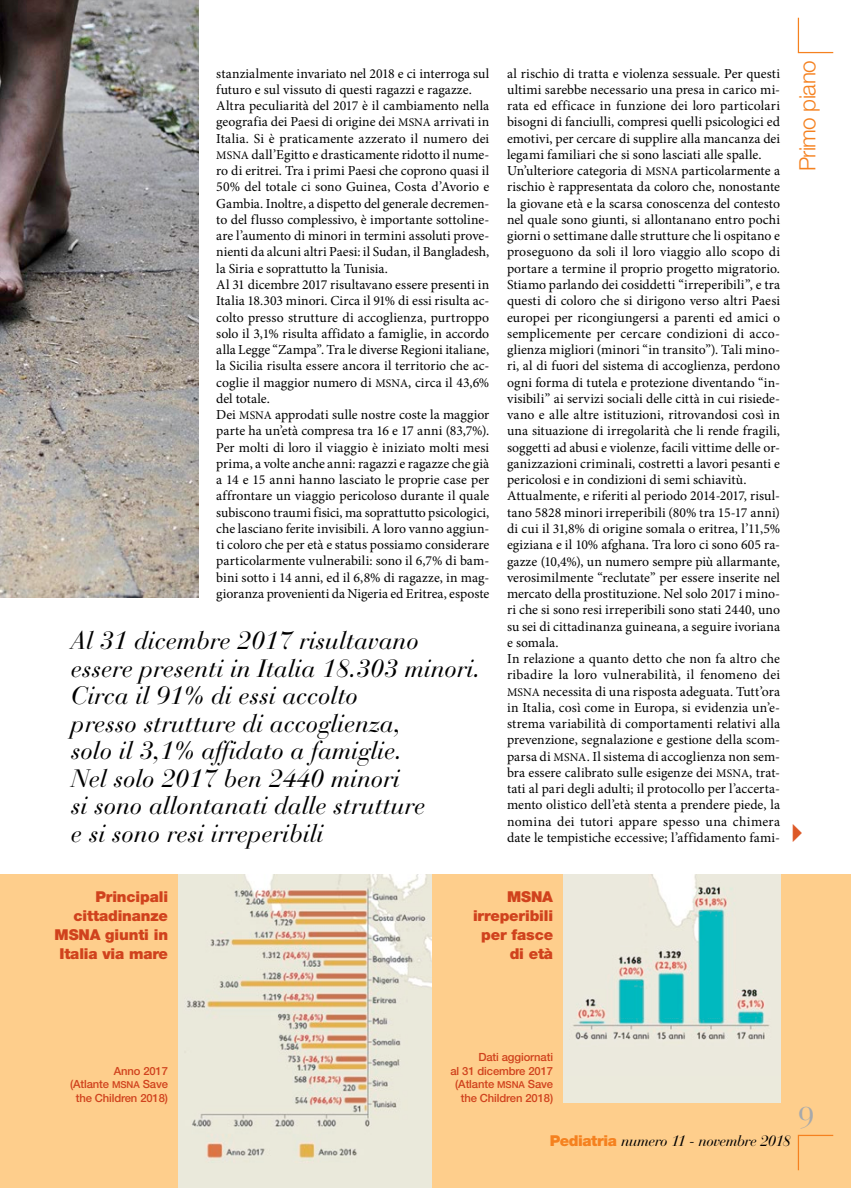
<style>
.page{position:relative;width:851px;height:1188px;background:#fff}
.page>*{position:absolute;margin:0;border:0;box-sizing:border-box;transform-origin:0 0}
.t1{font:30px "Bauer Bodoni";color:#a6a9ac}
.t2{font:italic 25px/27.5px "Bauer Bodoni";letter-spacing:-.005em;color:#000}
.t3{font:300 22.5px "Helvetica Neue";letter-spacing:-.025em;color:#f5811f}
.t4{font:900 15px/18.8px "Helvetica Neue";letter-spacing:-.01em;color:#d0421d;text-align:right}
.t5{font:italic 15px "Bauer Bodoni";letter-spacing:-.03em;color:#000}
.t6{font:13.75px/16.2px "Minion Pro";letter-spacing:.005em;color:#000}
.t7{font:500 11.25px/13.8px "Helvetica Neue";letter-spacing:-.01em;color:#d0421d;text-align:right}
.s1{font-size:11.75px}
.s2{font-size:9.62px}
.s3{font-family:"Helvetica Neue";font-weight:900;font-style:normal;color:#f5811f}
</style>
<div class="page">
<div style="left:0;top:874px;width:850px;height:313px;background:#fece8c"></div>
<img style="left:0;top:0;width:198px;height:598px">
<img style="left:179px;top:874px;width:252px;height:313px">
<img style="left:563px;top:874px;width:217px;height:228px">
<svg style="left:797px;top:1134px;width:37px;height:37px"></svg>
<svg style="left:797px;top:17px;width:37px;height:37px"></svg>
<p class="t6" style="left:216px;top:65px;width:274px">stanzialmente invariato nel 2018 e ci interroga sul futuro e sul vissuto di questi ragazzi e ragazze.<br>Altra peculiarità del 2017 è il cambiamento nella geografia dei Paesi di origine dei <span class="s1">MSNA</span> arrivati in Italia. Si è praticamente azzerato il numero dei <span class="s1">MSNA</span> dall’Egitto e drasticamente ridotto il nume&shy;ro di eritrei. Tra i primi Paesi che coprono quasi il 50% del totale ci sono Guinea, Costa d’Avorio e Gambia. Inoltre, a dispetto del generale decremen&shy;to del flusso complessivo, è importante sottoline&shy;are l’aumento di minori in termini assoluti prove&shy;nienti da alcuni altri Paesi: il Sudan, il Bangladesh, la Siria e soprattutto la Tunisia.<br>Al 31 dicembre 2017 risultavano essere presenti in Italia 18.303 minori. Circa il 91% di essi risulta ac&shy;colto presso strutture di accoglienza, purtroppo solo il 3,1% risulta affidato a famiglie, in accordo alla Legge “Zampa”. Tra le diverse Regioni italiane, la Sicilia risulta essere ancora il territorio che ac&shy;coglie il maggior numero di <span class="s1">MSNA</span>, circa il 43,6% del totale.<br>Dei <span class="s1">MSNA</span> approdati sulle nostre coste la maggior parte ha un’età compresa tra 16 e 17 anni (83,7%).<br>Per molti di loro il viaggio è iniziato molti mesi prima, a volte anche anni: ragazzi e ragazze che già a 14 e 15 anni hanno lasciato le proprie case per affrontare un viaggio pericoloso durante il quale subiscono traumi fisici, ma soprattutto psicologici, che lasciano ferite invisibili. A loro vanno aggiun&shy;ti coloro che per età e status possiamo considerare particolarmente vulnerabili: sono il 6,7% di bam&shy;bini sotto i 14 anni, ed il 6,8% di ragazze, in mag&shy;gioranza provenienti da Nigeria ed Eritrea, esposte</p>
<p class="t6" style="left:507px;top:65px;width:274px">al rischio di tratta e violenza sessuale. Per questi ultimi sarebbe necessario una presa in carico mi&shy;rata ed efficace in funzione dei loro particolari bisogni di fanciulli, compresi quelli psicologici ed emotivi, per cercare di supplire alla mancanza dei legami familiari che si sono lasciati alle spalle.<br>Un’ulteriore categoria di <span class="s1">MSNA</span> particolarmente a rischio è rappresentata da coloro che, nonostante la giovane età e la scarsa conoscenza del contesto nel quale sono giunti, si allontanano entro pochi giorni o settimane dalle strutture che li ospitano e proseguono da soli il loro viaggio allo scopo di portare a termine il proprio progetto migratorio.<br>Stiamo parlando dei cosiddetti “irreperibili”, e tra questi di coloro che si dirigono verso altri Paesi europei per ricongiungersi a parenti ed amici o semplicemente per cercare condizioni di acco&shy;glienza migliori (minori “in transito”). Tali mino&shy;ri, al di fuori del sistema di accoglienza, perdono ogni forma di tutela e protezione diventando “in&shy;visibili” ai servizi sociali delle città in cui risiede&shy;vano e alle altre istituzioni, ritrovandosi così in una situazione di irregolarità che li rende fragili, soggetti ad abusi e violenze, facili vittime delle or&shy;ganizzazioni criminali, costretti a lavori pesanti e pericolosi e in condizioni di semi schiavitù.<br>Attualmente, e riferiti al periodo 2014-2017, risul&shy;tano 5828 minori irreperibili (80% tra 15-17 anni) di cui il 31,8% di origine somala o eritrea, l’11,5% egiziana e il 10% afghana. Tra loro ci sono 605 ra&shy;gazze (10,4%), un numero sempre più allarmante, verosimilmente “reclutate” per essere inserite nel mercato della prostituzione. Nel solo 2017 i mino&shy;ri che si sono resi irreperibili sono stati 2440, uno su sei di cittadinanza guineana, a seguire ivoriana e somala.<br>In relazione a quanto detto che non fa altro che ribadire la loro vulnerabilità, il fenomeno dei <span class="s1">MSNA</span> necessita di una risposta adeguata. Tutt’ora in Italia, così come in Europa, si evidenzia un’e&shy;strema variabilità di comportamenti relativi alla prevenzione, segnalazione e gestione della scom&shy;parsa di <span class="s1">MSNA</span>. Il sistema di accoglienza non sem&shy;bra essere calibrato sulle esigenze dei <span class="s1">MSNA</span>, trat&shy;tati al pari degli adulti; il protocollo per l’accerta&shy;mento olistico dell’età stenta a prendere piede, la nomina dei tutori appare spesso una chimera date le tempistiche eccessive; l’affidamento fami-</p>
<p class="t2" style="left:71px;top:627px;width:411px">Al 31 dicembre 2017 risultavano essere presenti in Italia 18.303 minori.<br>Circa il 91% di essi accolto<br>presso strutture di accoglienza,<br>solo il 3,1% affidato a famiglie.<br>Nel solo 2017 ben 2440 minori<br>si sono allontanati dalle strutture<br>e si sono resi irreperibili</p>
<p class="t4" style="left:55px;top:887px;width:115px">Principali cittadinanze<br>MSNA giunti in<br>Italia via mare</p>
<p class="t4" style="left:473px;top:887px;width:82px">MSNA irreperibili per fasce di età</p>
<h3 class="t3" style="left:793px;top:171px;width:113px;rotate:-90deg">Primo piano</h3>
<p class="t7" style="left:70px;top:1063px;width:99px">Anno 2017<br>(Atlante <span class="s2">MSNA</span> Save the Children 2018)</p>
<p class="t7" style="left:450px;top:1049px;width:104px">Dati aggiornati<br>al 31 dicembre 2017 (Atlante <span class="s2">MSNA</span> Save the Children 2018)</p>
<p class="t5" style="left:549px;top:1130px;width:242px"><span class="s3">Pediatria</span> numero 11 - novembre 2018</p>
<h1 class="t1" style="left:797px;top:1099px;width:18px">9</h1>
</div>
